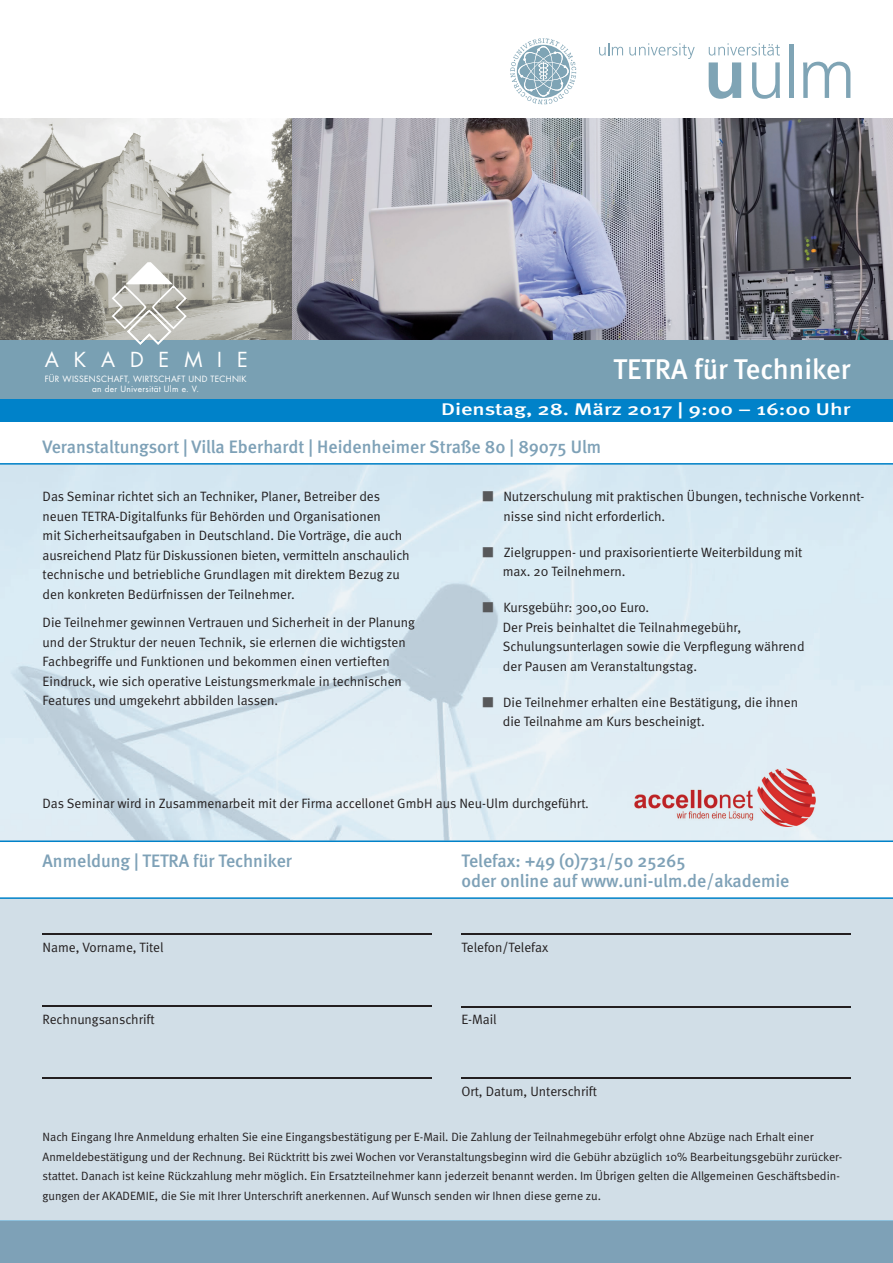
<style>
.page{position:relative;width:893px;height:1263px;background:#fff}
.page>*{position:absolute;margin:0;border:0;box-sizing:border-box;transform-origin:0 0}
.t1{font:500 28.5px "Meta";color:#fff}
.t2{font:20.1px "Futura LT";letter-spacing:.74em;color:#fff}
.t3{font:500 18px/19.5px "Meta";color:#7ea1b7}
.t4{font:500 16.8px "Meta";color:#fff;scale:1.33 1}
.t5{font:13.5px/19.5px "Meta Normal";color:#231f20}
.t6{font:12px/19.5px "Meta Normal";color:#231f20}
.t7{font:8.4px/10.1px "Futura LT";letter-spacing:.03em;color:#fff;text-align:center}
.s1{font-family:"Meta Bold Caps Expert";color:#57585a}
.s2{font-family:"Myriad Pro"}
</style>
<div class="page">
<div style="left:0;top:898px;width:893px;height:323px;background:#d1dee7"></div>
<hr style="left:0;top:897px;width:893px;height:2px;background:#0082c9">
<hr style="left:0;top:1221px;width:893px;height:1px;background:#0082c9">
<svg style="left:709px;top:43px;width:71px;height:13px"></svg>
<svg style="left:709px;top:62px;width:32px;height:37px"></svg>
<svg style="left:752px;top:62px;width:28px;height:37px"></svg>
<hr style="left:790px;top:45px;width:4px;height:53px;background:#7fa4b5">
<svg style="left:803px;top:62px;width:47px;height:36px"></svg>
<svg style="left:599px;top:43px;width:24px;height:13px"></svg>
<svg style="left:629px;top:43px;width:66px;height:16px"></svg>
<svg style="left:510px;top:38px;width:66px;height:66px"></svg>
<img style="left:290px;top:118px;width:603px;height:222px">
<img style="left:0;top:118px;width:290px;height:182px">
<img style="left:0;top:300px;width:292px;height:40px">
<svg style="left:216px;top:339px;width:46px;height:1px"></svg>
<img style="left:0;top:465px;width:893px;height:375px">
<div style="left:0;top:1222px;width:893px;height:41px;background:#7ea1b7"></div>
<div style="left:0;top:389px;width:893px;height:33px;background:#0082c9"></div>
<hr style="left:0;top:463px;width:893px;height:2px;background:#0082c9">
<hr style="left:0;top:840px;width:893px;height:2px;background:#0082c9">
<img style="left:634px;top:769px;width:182px;height:57px">
<hr style="left:43px;top:933px;width:389px;height:2px;background:#231f20">
<hr style="left:43px;top:1005px;width:389px;height:2px;background:#231f20">
<hr style="left:43px;top:1078px;width:389px;height:1px;background:#231f20">
<hr style="left:461px;top:1078px;width:389px;height:1px;background:#231f20">
<hr style="left:461px;top:933px;width:389px;height:2px;background:#231f20">
<hr style="left:461px;top:1006px;width:389px;height:1px;background:#231f20">
<div style="left:0;top:340px;width:893px;height:58px;background:#79a0b3"></div>
<svg style="left:110px;top:262px;width:78px;height:83px"></svg>
<h2 class="t2" style="left:45px;top:346px;width:205px">AKADEMIE</h2>
<p class="t7" style="left:45px;top:374px;width:203px">FÜR WISSENSCHAFT, WIRTSCHAFT UND TECHNIK an der Universität Ulm e. V.</p>
<h1 class="t1" style="left:614px;top:352px;width:238px">TETRA für Techniker</h1>
<p class="t4" style="left:441px;top:400px;width:309px">Dienstag, 28. März 2017 | 9:00 – 16:00 Uhr</p>
<h3 class="t3" style="left:43px;top:437px;width:560px">Veranstaltungsort | Villa Eberhardt | Heidenheimer Straße 80 | 89075 Ulm</h3>
<p class="t5" style="left:43px;top:486px;width:368px">Das Seminar richtet sich an Techniker, Planer, Betreiber des neuen TETRA-Digitalfunks für Behörden und Organisationen<br>mit Sicherheitsaufgaben in Deutschland. Die Vorträge, die auch ausreichend Platz für Diskussionen bieten, vermitteln anschaulich technische und betriebliche Grundlagen mit direktem Bezug zu den konkreten Bedürfnissen der Teilnehmer.</p>
<p class="t5" style="left:43px;top:612px;width:374px">Die Teilnehmer gewinnen Vertrauen und Sicherheit in der Planung und der Struktur der neuen Technik, sie erlernen die wichtigsten Fachbegriffe und Funktionen und bekommen einen vertieften Eindruck, wie sich operative Leistungsmerkmale in technischen Features und umgekehrt abbilden lassen.</p>
<p class="t5" style="left:503px;top:487px;width:363px;text-indent:-21px"><span class="s1">Z</span> Nutzerschulung mit praktischen Übungen, technische Vorkennt&shy;nisse sind nicht erforderlich.</p>
<p class="t5" style="left:503px;top:542px;width:301px;text-indent:-20px"><span class="s1">Z</span> Zielgruppen- und praxisorientierte Weiterbildung mit max. 20 Teilnehmern.</p>
<p class="t5" style="left:503px;top:598px;width:303px;text-indent:-20px"><span class="s1">Z</span> Kursgebühr: 300,00 Euro.<br>Der Preis beinhaltet die Teilnahmegebühr, Schulungsunterlagen sowie die Verpflegung während der Pausen am Veranstaltungstag.</p>
<p class="t5" style="left:503px;top:692px;width:297px;text-indent:-20px"><span class="s1">Z</span> Die Teilnehmer erhalten eine Bestätigung, die ihnen die Teilnahme am Kurs bescheinigt.</p>
<p class="t5" style="left:43px;top:793px;width:547px">Das Seminar wird in Zusammenarbeit mit der Firma accellonet GmbH aus Neu-Ulm durchgeführt<span class="s2">.</span></p>
<h3 class="t3" style="left:43px;top:851px;width:251px">Anmeldung | TETRA für Techniker</h3>
<h3 class="t3" style="left:461px;top:851px;width:330px">Telefax: +49 (0)731/50 25265<br>oder online auf www.uni-ulm.de/akademie</h3>
<p class="t5" style="left:43px;top:937px;width:123px">Name, Vorname, Titel</p>
<p class="t5" style="left:461px;top:937px;width:88px">Telefon/Telefax</p>
<p class="t5" style="left:43px;top:1009px;width:114px">Rechnungsanschrift</p>
<p class="t5" style="left:461px;top:1009px;width:37px">E-Mail</p>
<p class="t5" style="left:461px;top:1081px;width:137px">Ort, Datum, Unterschrift</p>
<p class="t6" style="left:43px;top:1127px;width:801px">Nach Eingang Ihre Anmeldung erhalten Sie eine Eingangsbestätigung per E-Mail. Die Zahlung der Teilnahmegebühr erfolgt ohne Abzüge nach Erhalt einer Anmeldebestätigung und der Rechnung. Bei Rücktritt bis zwei Wochen vor Veranstaltungsbeginn wird die Gebühr abzüglich 10% Bearbeitungsgebühr zurücker&shy;stattet. Danach ist keine Rückzahlung mehr möglich. Ein Ersatzteilnehmer kann jederzeit benannt werden. Im Übrigen gelten die Allgemeinen Geschäftsbedin&shy;gungen der AKADEMIE, die Sie mit Ihrer Unterschrift anerkennen. Auf Wunsch senden wir Ihnen diese gerne zu.</p>
</div>
